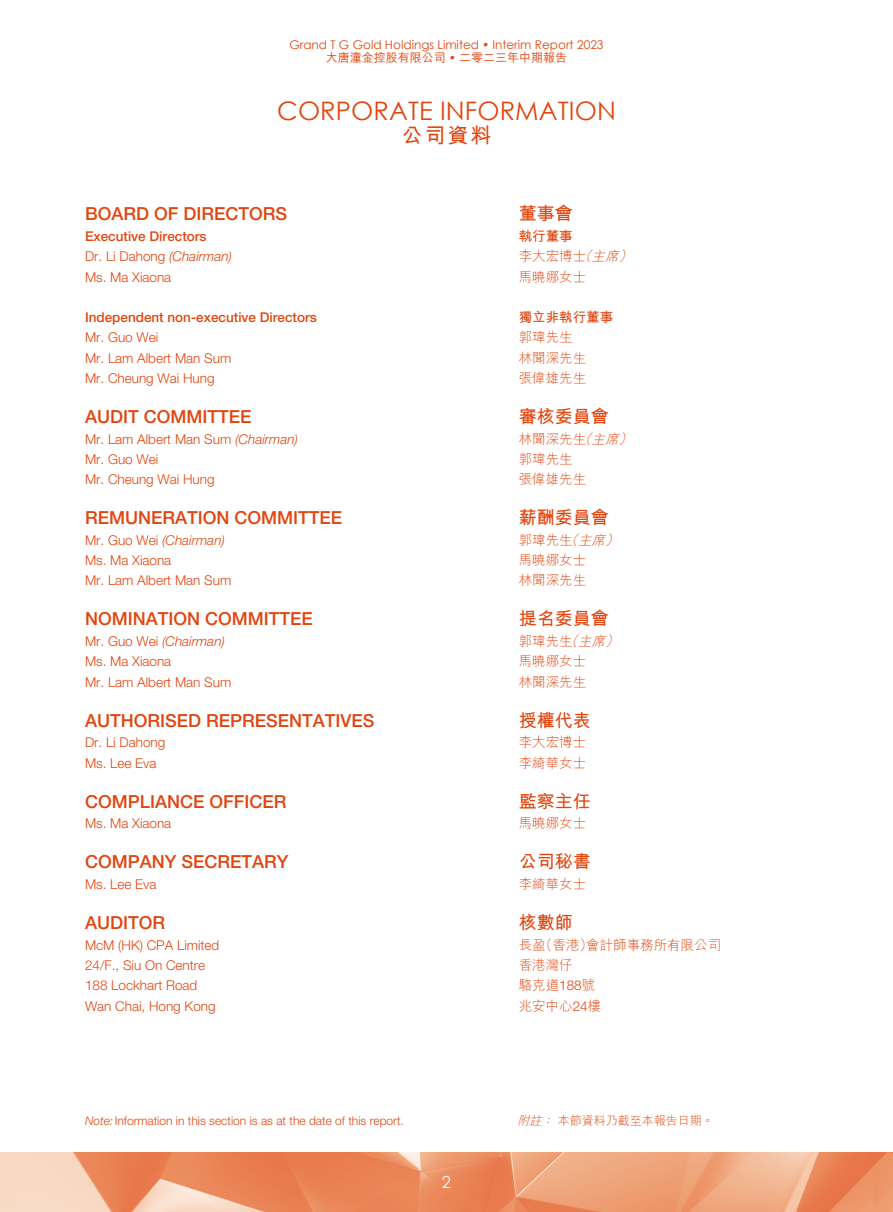
<style>
.page{position:relative;width:893px;height:1212px;background:#fff}
.page>*{position:absolute;margin:0;border:0;box-sizing:border-box;transform-origin:0 0}
.t1{font:25.5px "Century Gothic";letter-spacing:.005em;color:#e14610}
.t2{font:700 21px "M Hei HK";color:#e14610}
.t3{font:500 18px "Helvetica Neue LT Std";color:#e14610}
.t4{font:700 18px "M Hei HK";color:#e14610}
.t5{font:16.5px "Century Gothic";color:#fff}
.t6{font:300 13.5px/20.2px "Helvetica Neue LT Std";color:#e14610}
.t7{font:300 13.5px/20.2px "M Hei HK";color:#e14610}
.t8{font:500 13.5px "Helvetica Neue LT Std";color:#e14610}
.t9{font:700 13.5px "M Hei HK";color:#e14610}
.t10{font:300 12px "Helvetica Neue LT Std";color:#e14610}
.t11{font:12px "Century Gothic";color:#e14610}
.t12{font:500 12px "M Hei HK";color:#e14610}
.t13{font:300 12px "M Hei HK";color:#e14610}
.s1{font-family:"Century Gothic";font-weight:400}
.s2{font-weight:500}
.s3{font-style:italic}
.s4{font-weight:700}
.s5{font-family:"Helvetica Neue LT Std"}
</style>
<div class="page">
<img style="left:0;top:1152px;width:893px;height:60px">
<p class="t11" style="left:289px;top:36px;width:316px">Grand T G Gold Holdings Limited • Interim Report 2023</p>
<p class="t12" style="left:326px;top:49px;width:243px">大唐潼金控股有限公司 <span class="s1">•</span> 二零二三年中期報告</p>
<h1 class="t1" style="left:277px;top:93px;width:340px">CORPORATE INFORMATION</h1>
<h2 class="t2" style="left:402px;top:120px;width:91px">公司資料</h2>
<h3 class="t3" style="left:85px;top:203px;width:204px">BOARD OF DIRECTORS</h3>
<p class="t6" style="left:85px;top:226px;width:149px"><span class="s2">Executive Directors<br></span>Dr. Li Dahong <span class="s3">(Chairman)<br></span>Ms. Ma Xiaona</p>
<p class="t8" style="left:85px;top:309px;width:233px">Independent non-executive Directors</p>
<p class="t6" style="left:85px;top:327px;width:148px">Mr. Guo Wei<br>Mr. Lam Albert Man Sum<br>Mr. Cheung Wai Hung</p>
<h3 class="t3" style="left:85px;top:406px;width:168px">AUDIT COMMITTEE</h3>
<p class="t6" style="left:85px;top:428px;width:215px">Mr. Lam Albert Man Sum <span class="s3">(Chairman)<br></span>Mr. Guo Wei<br>Mr. Cheung Wai Hung</p>
<h3 class="t3" style="left:85px;top:507px;width:259px">REMUNERATION COMMITTEE</h3>
<p class="t6" style="left:85px;top:530px;width:148px">Mr. Guo Wei <span class="s3">(Chairman)<br></span>Ms. Ma Xiaona<br>Mr. Lam Albert Man Sum</p>
<h3 class="t3" style="left:85px;top:608px;width:229px">NOMINATION COMMITTEE</h3>
<p class="t6" style="left:85px;top:631px;width:148px">Mr. Guo Wei <span class="s3">(Chairman)<br></span>Ms. Ma Xiaona<br>Mr. Lam Albert Man Sum</p>
<h3 class="t3" style="left:85px;top:709px;width:291px">AUTHORISED REPRESENTATIVES</h3>
<p class="t6" style="left:85px;top:732px;width:82px">Dr. Li Dahong<br>Ms. Lee Eva</p>
<h3 class="t3" style="left:85px;top:790px;width:203px">COMPLIANCE OFFICER</h3>
<p class="t6" style="left:85px;top:813px;width:88px">Ms. Ma Xiaona</p>
<h3 class="t3" style="left:85px;top:851px;width:205px">COMPANY SECRETARY</h3>
<p class="t6" style="left:85px;top:874px;width:73px">Ms. Lee Eva</p>
<h3 class="t3" style="left:85px;top:912px;width:82px">AUDITOR</h3>
<p class="t6" style="left:85px;top:935px;width:136px">McM (HK) CPA Limited<br>24/F., Siu On Centre<br>188 Lockhart Road<br>Wan Chai, Hong Kong</p>
<p class="t10" style="left:85px;top:1114px;width:320px"><span class="s3">Note:</span> Information in this section is as at the date of this report.</p>
<p class="t5" style="left:442px;top:1170px;width:11px">2</p>
<h3 class="t4" style="left:519px;top:200px;width:55px">董事會</h3>
<p class="t7" style="left:519px;top:226px;width:118px"><span class="s4">執行董事<br></span>李大宏博士<span class="s3">（主席）</span>馬曉娜女士</p>
<p class="t9" style="left:519px;top:307px;width:96px">獨立非執行董事</p>
<p class="t7" style="left:519px;top:327px;width:69px">郭瑋先生林聞深先生張偉雄先生</p>
<h3 class="t4" style="left:519px;top:403px;width:91px">審核委員會</h3>
<p class="t7" style="left:519px;top:428px;width:118px">林聞深先生<span class="s3">（主席）</span>郭瑋先生<br>張偉雄先生</p>
<h3 class="t4" style="left:519px;top:504px;width:91px">薪酬委員會</h3>
<p class="t7" style="left:519px;top:529px;width:105px">郭瑋先生<span class="s3">（主席）</span>馬曉娜女士<br>林聞深先生</p>
<h3 class="t4" style="left:519px;top:605px;width:91px">提名委員會</h3>
<p class="t7" style="left:519px;top:631px;width:105px">郭瑋先生<span class="s3">（主席）</span>馬曉娜女士<br>林聞深先生</p>
<h3 class="t4" style="left:519px;top:707px;width:73px">授權代表</h3>
<p class="t7" style="left:519px;top:732px;width:69px">李大宏博士李綺華女士</p>
<h3 class="t4" style="left:519px;top:788px;width:73px">監察主任</h3>
<p class="t7" style="left:519px;top:813px;width:69px">馬曉娜女士</p>
<h3 class="t4" style="left:519px;top:848px;width:73px">公司秘書</h3>
<p class="t7" style="left:519px;top:874px;width:69px">李綺華女士</p>
<h3 class="t4" style="left:519px;top:909px;width:55px">核數師</h3>
<p class="t7" style="left:519px;top:934px;width:204px">長盈（香港）會計師事務所有限公司香港灣仔<br>駱克道<span class="s5">188</span>號<br>兆安中心<span class="s5">24</span>樓</p>
<p class="t13" style="left:518px;top:1115px;width:198px"><span class="s3">附註：</span>本節資料乃截至本報告日期。</p>
</div>
